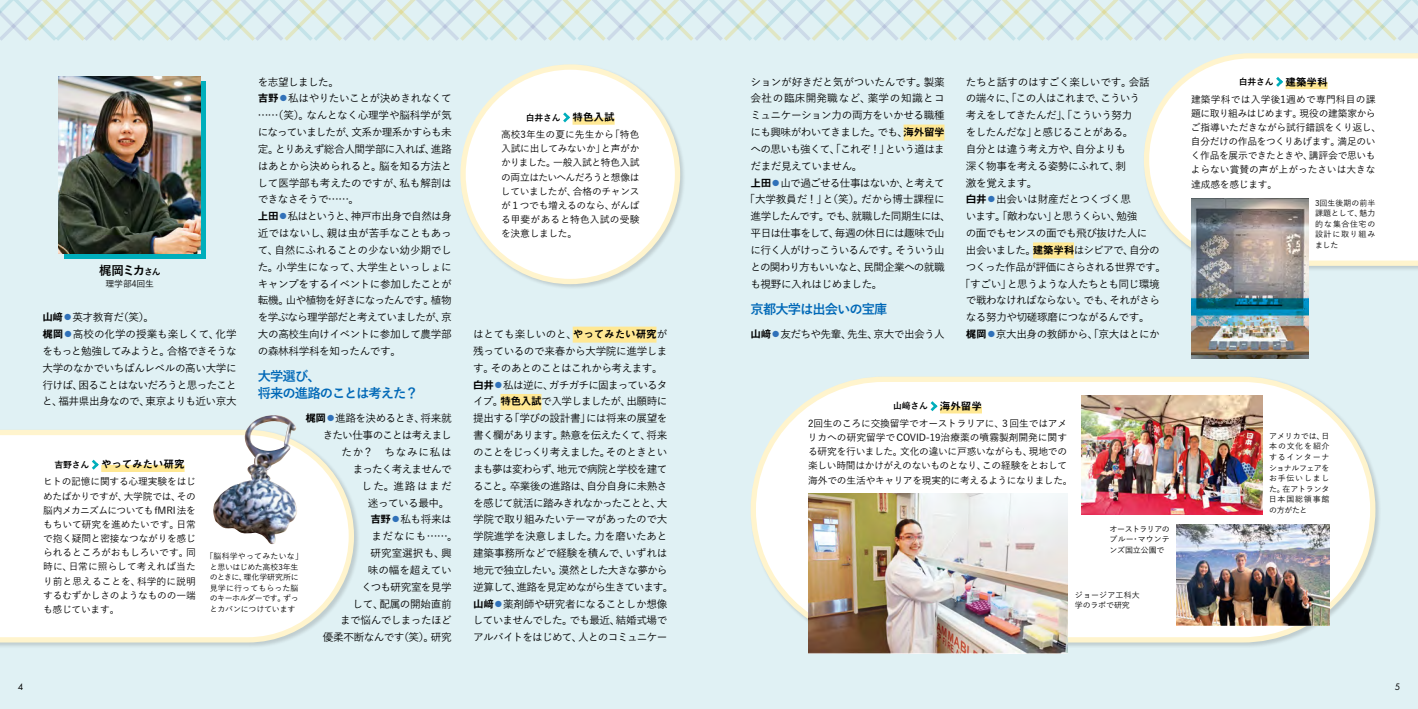
<style>
.page{position:relative;width:1418px;height:709px;background:#fff}
.page>*{position:absolute;margin:0;border:0;box-sizing:border-box;transform-origin:0 0}
.t1{font:700 13.25px/16.9px "Yu Go";letter-spacing:-.07em;color:#0068b7}
.t2{font:700 12.38px "Yu Go";color:#000}
.t3{font:500 10.62px/16.9px "Yu Go";letter-spacing:-.05em;color:#000}
.t4{font:500 10.62px "Yu Go";letter-spacing:-.07em;color:#000}
.t5{font:500 10.62px "Yu Go";letter-spacing:-.085em;color:#000}
.t6{font:500 10.62px "Yu Go";letter-spacing:-.025em;color:#000}
.t7{font:500 10.62px "Yu Go";letter-spacing:-.08em;color:#000}
.t8{font:500 10.62px "Yu Go";letter-spacing:-.02em;color:#000}
.t9{font:500 10.62px "Yu Go";letter-spacing:-.09em;color:#000}
.t10{font:500 10.62px "Yu Go";letter-spacing:-.03em;color:#000}
.t11{font:500 10.62px "Yu Go";letter-spacing:.04em;color:#000}
.t12{font:10.62px "Midashi Go Pro MB31";letter-spacing:-.025em;color:#000}
.t13{font:500 10.62px "Yu Go";letter-spacing:.065em;color:#000}
.t14{font:500 10.62px "Yu Go";letter-spacing:-.075em;color:#000}
.t15{font:500 10.62px "Yu Go";letter-spacing:-.015em;color:#000}
.t16{font:500 9.75px/14.1px "Yu Go";letter-spacing:-.025em;color:#000;text-align:justify}
.t17{font:9.75px "Futura PT";color:#000}
.t18{font:700 8.88px "Yu Go";letter-spacing:-.02em;color:#000}
.t19{font:500 8.88px "Yu Go";letter-spacing:-.015em;color:#000}
.t20{font:500 8px/10.6px "Yu Go";letter-spacing:-.005em;color:#000;text-align:justify}
.s1{font-family:"Midashi Go Pro MB31";font-weight:400}
.s2{color:#3071b9}
.s3{font-size:8.88px}
.s4{font-family:"Yu Go";font-weight:700;font-size:8.88px}
.s5{font-family:"Midashi Go Pro MB31";font-weight:400;font-size:10.62px}
</style>
<div class="page">
<div style="left:0;top:0;width:709px;height:709px;background:#e0f1f4"></div>
<div style="left:709px;top:0;width:708px;height:709px;background:#e0f1f4"></div>
<svg style="left:0;top:0;width:1417px;height:41px"></svg>
<div style="left:750px;top:376px;width:631px;height:272px;background:#000;opacity:.15"></div>
<div style="left:753px;top:379px;width:619px;height:261px;background:#fff;border-radius:130px"></div>
<div style="left:750px;top:376px;width:625px;height:266px;border:5px solid #fff4cd;border-radius:130px"></div>
<svg style="left:1144px;top:53px;width:273px;height:215px;background:#fbfcfa"></svg>
<div style="left:1032px;top:242px;width:41px;height:16px;background:#ffe893"></div>
<div style="left:903px;top:125px;width:41px;height:15px;background:#ffe893"></div>
<div style="left:572px;top:326px;width:84px;height:16px;background:#ffe893"></div>
<div style="left:500px;top:394px;width:41px;height:16px;background:#ffe893"></div>
<div style="left:0;top:429px;width:360px;height:219px;background:#d8e9ec"></div>
<svg style="left:0;top:430px;width:357px;height:215px;background:#fbfcfa"></svg>
<div style="left:101px;top:465px;width:84px;height:7px;background:#ffe893"></div>
<svg style="left:92px;top:459px;width:7px;height:10px"></svg>
<img style="left:212px;top:415px;width:86px;height:129px">
<div style="left:1285px;top:82px;width:42px;height:7px;background:#ffe893"></div>
<svg style="left:1276px;top:77px;width:6px;height:10px"></svg>
<div style="left:940px;top:406px;width:41px;height:7px;background:#ffe893"></div>
<svg style="left:930px;top:401px;width:7px;height:10px"></svg>
<img style="left:808px;top:494px;width:259px;height:159px">
<img style="left:1176px;top:524px;width:153px;height:101px">
<img style="left:1191px;top:198px;width:116px;height:160px">
<div style="left:459px;top:64px;width:227px;height:226px;background:#000;opacity:.15"></div>
<div style="left:463px;top:67px;width:214px;height:214px;background:#fff;border-radius:50%"></div>
<div style="left:460px;top:64px;width:220px;height:220px;border:5px solid #fff4cd;border-radius:50%"></div>
<div style="left:572px;top:118px;width:42px;height:7px;background:#ffe893"></div>
<svg style="left:563px;top:112px;width:7px;height:10px"></svg>
<div style="left:64px;top:81px;width:142px;height:178px;background:#00aebb"></div>
<img style="left:59px;top:76px;width:142px;height:177px">
<img style="left:1081px;top:395px;width:180px;height:119px">
<p class="t3" style="left:257px;top:72px;width:196px">を志望しました。<br><span class="s1">吉野</span><span class="s2">⃝</span>私はやりたいことが決めきれなくて……（笑）。なんとなく心理学や脳科学が気になっていましたが、文系か理系かすらも未定。とりあえず総合人間学部に入れば、進路はあとから決められると。脳を知る方法として医学部も考えたのですが、私も解剖はできなさそうで……。<br><span class="s1">上田</span><span class="s2">⃝</span>私はというと、神戸市出身で自然は身近ではないし、親は虫が苦手なこともあって、自然にふれることの少ない幼少期でした。小学生になって、大学生といっしょにキャンプをするイベントに参加したことが転機。山や植物を好きになったんです。植物を学ぶなら理学部だと考えていましたが、京大の高校生向けイベントに参加して農学部の森林科学科を知ったんです。</p>
<p class="t1" style="left:258px;top:368px;width:162px">大学選び、<br>将来の進路のことは考えた？</p>
<p class="t3" style="left:305px;top:408px;width:148px"><span class="s1">梶岡</span><span class="s2">⃝</span>進路を決めるとき、将来就</p>
<p class="t7" style="left:323px;top:425px;width:131px">きたい仕事のことは考えまし</p>
<p class="t13" style="left:341px;top:442px;width:112px">たか？　ちなみに私は</p>
<p class="t14" style="left:353px;top:459px;width:100px">まったく考えませんで</p>
<p class="t3" style="left:361px;top:476px;width:92px">した。進路はまだ</p>
<p class="t3" style="left:368px;top:493px;width:83px">迷っている最中。</p>
<p class="t3" style="left:370px;top:509px;width:83px"><span class="s1">吉野</span><span class="s2">⃝</span>私も将来は</p>
<p class="t3" style="left:371px;top:526px;width:88px">まだなにも……。</p>
<p class="t3" style="left:370px;top:543px;width:83px">研究室選択も、興</p>
<p class="t15" style="left:368px;top:560px;width:85px">味の幅を超えてい</p>
<p class="t3" style="left:361px;top:577px;width:92px">くつも研究室を見学</p>
<p class="t3" style="left:352px;top:594px;width:101px">して、配属の開始直前</p>
<p class="t3" style="left:340px;top:610px;width:113px">まで悩んでしまったほど</p>
<p class="t3" style="left:323px;top:627px;width:130px">優柔不断なんです（笑）。研究</p>
<p class="t2" style="left:99px;top:263px;width:63px">梶岡ミカ<span class="s3">さん</span></p>
<p class="t19" style="left:105px;top:275px;width:50px">理学部4回生</p>
<p class="t3" style="left:42px;top:307px;width:196px"><span class="s1">山﨑</span><span class="s2">⃝</span>英才教育だ（笑）。<br><span class="s1">梶岡</span><span class="s2">⃝</span>高校の化学の授業も楽しくて、化学をもっと勉強してみようと。合格できそうな大学のなかでいちばんレベルの高い大学に行けば、困ることはないだろうと思ったことと、福井県出身なので、東京よりも近い京大</p>
<p class="t12" style="left:54px;top:456px;width:132px"><span class="s4">吉野さん</span> やってみたい研究</p>
<p class="t16" style="left:43px;top:473px;width:154px">ヒトの記憶に関する心理実験をはじめたばかりですが、大学院では、その脳内メカニズムについてもfMRI 法をもちいて研究を進めたいです。日常で抱く疑問と密接なつながりを感じられるところがおもしろいです。同時に、日常に照らして考えれば当たり前と思えることを、科学的に説明するむずかしさのようなものの一端も感じています。</p>
<p class="t20" style="left:205px;top:549px;width:99px;text-align:center">「脳科学やってみたいな」と思いはじめた高校3年生のときに、理化学研究所に見学に行ってもらった脳のキーホルダーです。ずっとカバンにつけています</p>
<p class="t18" style="left:526px;top:112px;width:90px">白井さん <span class="s5">特色入試</span></p>
<p class="t16" style="left:501px;top:126px;width:140px">高校3年生の夏に先生から「特色入試に出してみないか」と声がかかりました。一般入試と特色入試の両立はたいへんだろうと想像はしていましたが、合格のチャンスが１つでも増えるのなら、がんばる甲斐があると特色入試の受験を決意しました。</p>
<p class="t3" style="left:473px;top:324px;width:202px">はとても楽しいのと、<span class="s1">やってみたい研究</span>が残っているので来春から大学院に進学します。そのあとのことはこれから考えます。<span class="s1">白井</span><span class="s2">⃝</span>私は逆に、ガチガチに固まっているタイプ。<span class="s1">特色入試</span>で入学しましたが、出願時に提出する「学びの設計書」には将来の展望を書く欄があります。熱意を伝えたくて、将来のことをじっくり考えました。そのときといまも夢は変わらず、地元で病院と学校を建てること。卒業後の進路は、自分自身に未熟さを感じて就活に踏みきれなかったことと、大学院で取り組みたいテーマがあったので大学院進学を決意しました。力を磨いたあと建築事務所などで経験を積んで、いずれは地元で独立したい。漠然とした大きな夢から逆算して、進路を見定めながら生きています。<span class="s1">山﨑</span><span class="s2">⃝</span>薬剤師や研究者になることしか想像していませんでした。でも最近、結婚式場でアルバイトをはじめて、人とのコミュニケー</p>
<p class="t6" style="left:750px;top:72px;width:196px">ションが好きだと気がついたんです。製薬</p>
<p class="t11" style="left:750px;top:89px;width:196px">会社の臨床開発職など、薬学の知識とコ</p>
<p class="t3" style="left:750px;top:106px;width:196px">ミュニケーション力の両方をいかせる職種</p>
<p class="t3" style="left:750px;top:122px;width:196px">にも興味がわいてきました。でも、<span class="s1">海外留学</span></p>
<p class="t4" style="left:750px;top:139px;width:196px">への思いも強くて、「これぞ！」という道はま</p>
<p class="t3" style="left:750px;top:156px;width:113px">だまだ見えていません。</p>
<p class="t4" style="left:750px;top:173px;width:196px"><span class="s1">上田</span><span class="s2">⃝</span>山で過ごせる仕事はないか、と考えて</p>
<p class="t8" style="left:744px;top:190px;width:202px">「大学教員だ！」と（笑）。だから博士課程に</p>
<p class="t5" style="left:750px;top:206px;width:202px">進学したんです。でも、就職した同期生には、</p>
<p class="t4" style="left:750px;top:223px;width:196px">平日は仕事をして、毎週の休日には趣味で山</p>
<p class="t7" style="left:750px;top:240px;width:196px">に行く人がけっこういるんです。そういう山</p>
<p class="t4" style="left:750px;top:257px;width:196px">との関わり方もいいなと、民間企業への就職</p>
<p class="t3" style="left:750px;top:274px;width:133px">も視野に入れはじめました。</p>
<p class="t1" style="left:750px;top:301px;width:138px">京都大学は出会いの宝庫</p>
<p class="t3" style="left:750px;top:324px;width:196px"><span class="s1">山﨑</span><span class="s2">⃝</span>友だちや先輩、先生、京大で出会う人</p>
<p class="t10" style="left:965px;top:72px;width:185px">たちと話すのはすごく楽しいです。会話</p>
<p class="t5" style="left:965px;top:89px;width:176px">の端々に、「この人はこれまで、こういう</p>
<p class="t3" style="left:966px;top:106px;width:168px">考えをしてきたんだ」、「こういう努力</p>
<p class="t3" style="left:965px;top:122px;width:169px">をしたんだな」と感じることがある。</p>
<p class="t3" style="left:965px;top:139px;width:162px">自分とは違う考え方や、自分よりも</p>
<p class="t3" style="left:965px;top:156px;width:162px">深く物事を考える姿勢にふれて、刺</p>
<p class="t3" style="left:966px;top:173px;width:73px">激を覚えます。</p>
<p class="t6" style="left:965px;top:190px;width:167px"><span class="s1">白井</span><span class="s2">⃝</span>出会いは財産だとつくづく思</p>
<p class="t9" style="left:965px;top:206px;width:173px">います。「敵わない」と思うくらい、勉強</p>
<p class="t3" style="left:965px;top:223px;width:183px">の面でもセンスの面でも飛び抜けた人に</p>
<p class="t4" style="left:965px;top:240px;width:196px">出会いました。<span class="s1">建築学科</span>はシビアで、自分の</p>
<p class="t3" style="left:965px;top:257px;width:201px">つくった作品が評価にさらされる世界です。</p>
<p class="t3" style="left:959px;top:274px;width:201px">「すごい」と思うような人たちとも同じ環境</p>
<p class="t3" style="left:965px;top:291px;width:196px">で戦わなければならない。でも、それがさら</p>
<p class="t3" style="left:965px;top:307px;width:185px">なる努力や切磋琢磨につながるんです。</p>
<p class="t3" style="left:966px;top:324px;width:195px"><span class="s1">梶岡</span><span class="s2">⃝</span>京大出身の教師から、「京大はとにか</p>
<p class="t18" style="left:1238px;top:77px;width:90px">白井さん <span class="s5">建築学科</span></p>
<p class="t16" style="left:1190px;top:91px;width:192px;text-align:left">建築学科では入学後1週めで専門科目の課題に取り組みはじめます。現役の建築家からご指導いただきながら試行錯誤をくり返し、自分だけの作品をつくりあげます。満足のいく作品を展示できたときや、講評会で思いもよらない賞賛の声が上がったさいは大きな達成感を感じます。</p>
<p class="t20" style="left:1314px;top:196px;width:62px">3回生後期の前半課題として、魅力的な集合住宅の設計に取り組みました</p>
<p class="t18" style="left:893px;top:401px;width:90px">山﨑さん <span class="s5">海外留学</span></p>
<p class="t16" style="left:808px;top:415px;width:266px;text-align:left">2回生のころに交換留学でオーストラリアに、３回生ではアメリカへの研究留学でCOVID-19治療薬の噴霧製剤開発に関する研究を行いました。文化の違いに戸惑いながらも、現地での楽しい時間はかけがえのないものとなり、この経験をとおして海外での生活やキャリアを現実的に考えるようになりました。</p>
<p class="t20" style="left:1109px;top:522px;width:62px">オーストラリアのブルー・マウンテンズ国立公園で</p>
<p class="t20" style="left:1074px;top:588px;width:66px">ジョージア工科大学のラボで研究</p>
<p class="t20" style="left:1268px;top:429px;width:62px">アメリカでは、日本の文化を紹介するインターナショナルフェアをお手伝いしました。在アトランタ日本国総領事館の方がたと</p>
<p class="t17" style="left:18px;top:680px;width:7px">4</p>
<p class="t17" style="left:1394px;top:680px;width:7px">5</p>
</div>
